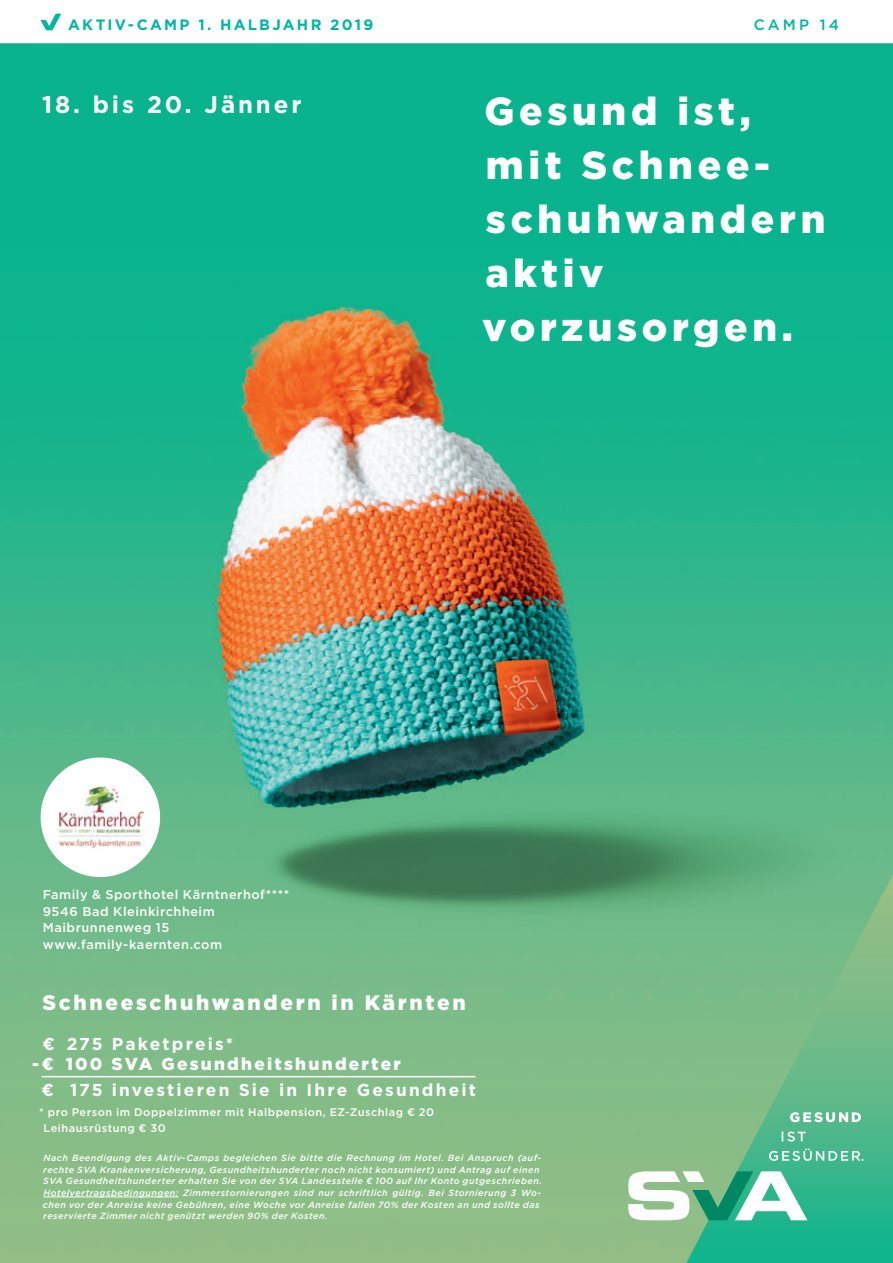
<style>
.page{position:relative;width:893px;height:1263px;background:#fff}
.page>*{position:absolute;margin:0;border:0;box-sizing:border-box;transform-origin:0 0}
.t1{font:900 39px/54px "Gotham";letter-spacing:.12em;color:#fff}
.t2{font:700 24px "Gotham";letter-spacing:.12em;color:#fff}
.t3{font:900 21px "Gotham";letter-spacing:.125em;color:#fff}
.t4{font:700 17.25px "Gotham";letter-spacing:.125em;color:#fff}
.t5{font:900 17.25px "Gotham";letter-spacing:.13em;color:#fff}
.t6{font:700 15px "Gotham";letter-spacing:.15em;color:#00b5a4}
.t7{font:500 15px "Gotham";letter-spacing:.21em;color:#00b5a4}
.t8{font:500 12.75px "Gotham";letter-spacing:.04em;color:#fff}
.t9{font:500 10.95px "Gotham";letter-spacing:.045em;color:#fff}
.t10{font:italic 500 9px/11.6px "Gotham";letter-spacing:.05em;color:#fff}
</style>
<div class="page">
<img style="left:0;top:43px;width:893px;height:1220px">
<svg style="left:41px;top:14px;width:20px;height:16px"></svg>
<div style="left:41px;top:757px;width:119px;height:120px;background:#fff;border-radius:50%"></div>
<img style="left:59px;top:786px;width:84px;height:62px">
<hr style="left:42px;top:1076px;width:433px;height:1px;background:#fff">
<hr style="left:44px;top:1197px;width:135px;height:1px;background:#fff">
<svg style="left:686px;top:874px;width:207px;height:389px;background:#62b988"></svg>
<svg style="left:628px;top:1171px;width:179px;height:49px"></svg>
<svg style="left:769px;top:1149px;width:94px;height:12px"></svg>
<svg style="left:782px;top:1131px;width:24px;height:10px"></svg>
<svg style="left:790px;top:1112px;width:71px;height:10px"></svg>
<h3 class="t6" style="left:68px;top:15px;width:307px">AKTIV-CAMP 1. HALBJAHR 2019</h3>
<p class="t7" style="left:754px;top:15px;width:87px">CAMP 14</p>
<p class="t2" style="left:42px;top:89px;width:261px">18. bis 20. Jänner</p>
<p class="t1" style="left:484px;top:84px;width:268px">Gesund ist,</p>
<p class="t1" style="left:486px;top:138px;width:286px">mit Schnee-</p>
<p class="t1" style="left:485px;top:192px;width:341px">schuhwandern aktiv</p>
<p class="t1" style="left:482px;top:300px;width:312px">vorzusorgen.</p>
<p class="t8" style="left:43px;top:886px;width:248px">Family &amp; Sporthotel Kärntnerhof****</p>
<p class="t8" style="left:43px;top:903px;width:174px">9546 Bad Kleinkirchheim</p>
<p class="t8" style="left:43px;top:919px;width:128px">Maibrunnenweg 15</p>
<p class="t8" style="left:43px;top:936px;width:181px">www.family-kaernten.com</p>
<p class="t3" style="left:43px;top:988px;width:425px">Schneeschuhwandern in Kärnten</p>
<p class="t4" style="left:43px;top:1032px;width:192px">€ 275 Paketpreis*</p>
<p class="t5" style="left:32px;top:1052px;width:370px">-€ 100 SVA Gesundheitshunderter</p>
<p class="t4" style="left:42px;top:1079px;width:436px">€ 175 investieren Sie in Ihre Gesundheit</p>
<p class="t9" style="left:39px;top:1105px;width:396px">* pro Person im Doppelzimmer mit Halbpension, EZ-Zuschlag € 20</p>
<p class="t9" style="left:44px;top:1121px;width:124px">Leihausrüstung € 30</p>
<p class="t10" style="left:43px;top:1152px;width:501px">Nach Beendigung des Aktiv-Camps begleichen Sie bitte die Rechnung im Hotel. Bei Anspruch (auf&shy;rechte SVA Krankenversicherung, Gesundheitshunderter noch nicht konsumiert) und Antrag auf einen SVA Gesundheitshunderter erhalten Sie von der SVA Landesstelle € 100 auf Ihr Konto gutgeschrieben.<br>Hotelvertragsbedingungen: Zimmerstornierungen sind nur schriftlich gültig. Bei Stornierung 3 Wo&shy;chen vor der Anreise keine Gebühren, eine Woche vor Anreise fallen 70% der Kosten an und sollte das reservierte Zimmer nicht genützt werden 90% der Kosten.</p>
</div>
